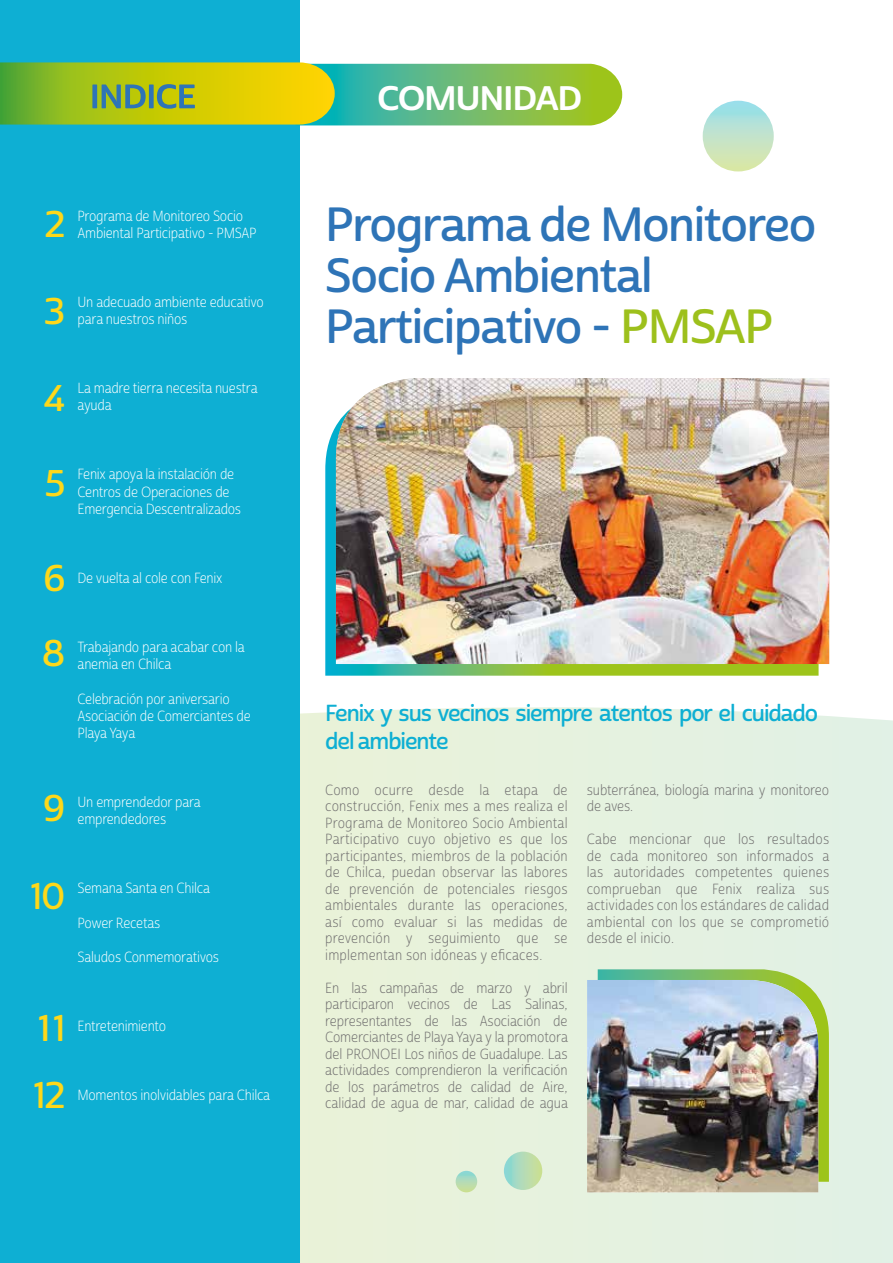
<style>
.page{position:relative;width:893px;height:1263px;background:#fff}
.page>*{position:absolute;margin:0;border:0;box-sizing:border-box;transform-origin:0 0}
.t1{font:46.5px/51px "Cabrito Sans Nor Dem";letter-spacing:-.03em;color:#2e74b7}
.t2{font:36px/67.3px "Cabrito Sans Nor Dem";color:#fed81a}
.t3{font:36px "Cabrito Sans Nor Dem";color:#fed81a;scale:.96 1}
.t4{font:33px "Cabrito Sans Nor Bol";letter-spacing:-.02em;color:#fff}
.t5{font:22.5px/28.5px "Cabrito Sans Nor Dem";letter-spacing:-.05em;color:#0eafd3}
.t6{font:14.25px/16.5px "Cabrito Sans Con Lig";color:#706f6f;text-align:justify}
.t7{font:14.25px/17.2px "Cabrito Sans Con Lig";letter-spacing:-.02em;color:#fff}
.s1{color:#9dc01c}
</style>
<div class="page">
<div style="left:300px;top:707px;width:593px;height:556px;background:#e6f2de"></div>
<div style="left:0;top:0;width:300px;height:1263px;background:#0eafd3"></div>
<svg style="left:0;top:62px;width:622px;height:63px;background:#93c045"></svg>
<svg style="left:325px;top:426px;width:494px;height:250px;background:#5fbc76"></svg>
<svg style="left:456px;top:1171px;width:21px;height:21px"></svg>
<div style="left:504px;top:1151px;width:38px;height:39px;background:linear-gradient(to right,#8ad7da,#d1e095);border-radius:50%"></div>
<img style="left:336px;top:378px;width:493px;height:286px">
<div style="left:703px;top:101px;width:71px;height:70px;background:linear-gradient(to bottom,#99dfef,#e0e7a6);border-radius:50%"></div>
<svg style="left:598px;top:969px;width:231px;height:213px;background:#97c863"></svg>
<img style="left:587px;top:980px;width:231px;height:212px">
<h3 class="t4" style="left:377px;top:77px;width:206px">COMUNIDAD</h3>
<h2 class="t2" style="left:45px;top:192px;width:21px">2</h2>
<p class="t7" style="left:78px;top:207px;width:181px">Programa de Monitoreo Socio<br>Ambiental Participativo - PMSAP</p>
<h2 class="t2" style="left:44px;top:279px;width:22px">3</h2>
<p class="t7" style="left:78px;top:293px;width:188px">Un adecuado ambiente educativo para nuestros niños</p>
<h1 class="t1" style="left:325px;top:200px;width:493px">Programa de Monitoreo<br>Socio Ambiental<br>Participativo - <span class="s1">PMSAP</span></h1>
<h2 class="t2" style="left:44px;top:365px;width:22px">4</h2>
<p class="t7" style="left:78px;top:380px;width:182px">La madre tierra necesita nuestra ayuda</p>
<h2 class="t2" style="left:45px;top:450px;width:21px">5</h2>
<p class="t7" style="left:78px;top:466px;width:165px">Fenix apoya la instalación de<br>Centros de Operaciones de<br>Emergencia Descentralizados</p>
<h2 class="t2" style="left:44px;top:546px;width:23px">6</h2>
<p class="t7" style="left:78px;top:570px;width:146px">De vuelta al cole con Fenix</p>
<h2 class="t2" style="left:43px;top:621px;width:24px">8</h2>
<p class="t7" style="left:78px;top:639px;width:169px">Trabajando para acabar con la anemia en Chilca</p>
<p class="t7" style="left:78px;top:690px;width:175px">Celebración por aniversario<br>Asociación de Comerciantes de<br>Playa Yaya</p>
<h3 class="t5" style="left:325px;top:699px;width:494px">Fenix y sus vecinos siempre atentos por el cuidado del ambiente</h3>
<h2 class="t2" style="left:43px;top:776px;width:23px">9</h2>
<p class="t7" style="left:78px;top:794px;width:125px">Un emprendedor para emprendedores</p>
<h2 class="t3" style="left:32px;top:875px;width:36px">10</h2>
<p class="t7" style="left:78px;top:880px;width:134px">Semana Santa en Chilca</p>
<p class="t7" style="left:78px;top:915px;width:84px">Power Recetas</p>
<p class="t7" style="left:78px;top:949px;width:143px">Saludos Conmemorativos</p>
<h2 class="t2" style="left:34px;top:995px;width:32px">11<br>12</h2>
<p class="t7" style="left:78px;top:1018px;width:90px">Entretenimiento</p>
<p class="t7" style="left:78px;top:1087px;width:194px">Momentos inolvidables para Chilca</p>
<p class="t6" style="left:325px;top:782px;width:244px">Como ocurre desde la etapa de construcción, Fenix mes a mes realiza el Programa de Monitoreo Socio Ambiental Participativo cuyo objetivo es que los participantes, miembros de la población de Chilca, puedan observar las labores de prevención de potenciales riesgos ambientales durante las operaciones, así como evaluar si las medidas de prevención y seguimiento que se implementan son idóneas y eficaces.</p>
<p class="t6" style="left:325px;top:980px;width:244px">En las campañas de marzo y abril participaron vecinos de Las Salinas, representantes de las Asociación de Comerciantes de Playa Yaya y la promotora del PRONOEI Los niños de Guadalupe. Las actividades comprendieron la verificación de los parámetros de calidad de Aire, calidad de agua de mar, calidad de agua</p>
<p class="t6" style="left:587px;top:782px;width:244px">subterránea, biología marina y monitoreo de aves.</p>
<p class="t6" style="left:587px;top:831px;width:244px">Cabe mencionar que los resultados de cada monitoreo son informados a las autoridades competentes quienes comprueban que Fenix realiza sus actividades con los estándares de calidad ambiental con los que se comprometió desde el inicio.</p>
</div>
